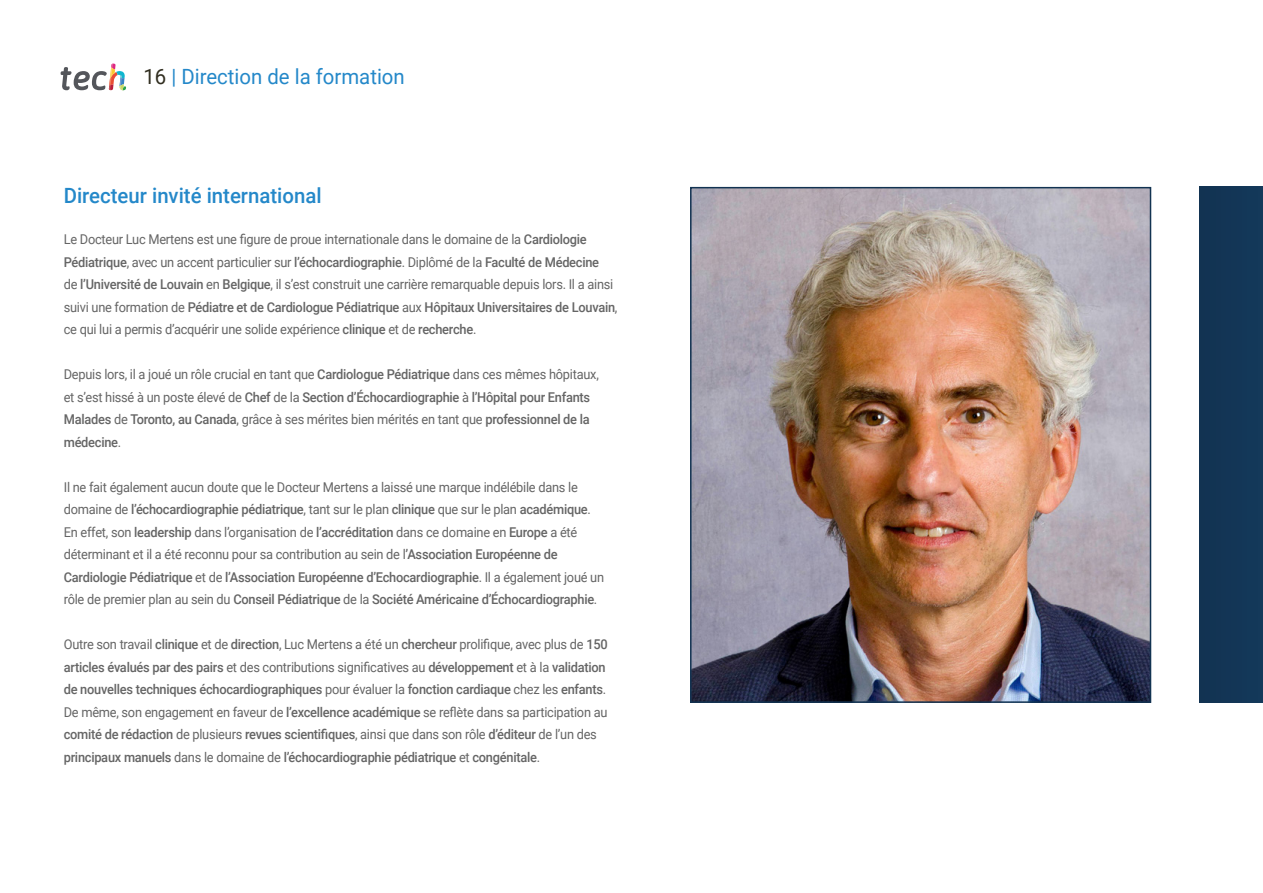
<style>
.page{position:relative;width:1263px;height:893px;background:#fff}
.page>*{position:absolute;margin:0;border:0;box-sizing:border-box;transform-origin:0 0}
.t1{font:500 21px "Roboto";color:#2488c9}
.t2{font:21px "Roboto";color:#2488c9}
.t3{font:13.5px/22.5px "Roboto";letter-spacing:-.02em;color:#656565;scale:.95 1}
.t4{font:500 13.5px/22.5px "Roboto";letter-spacing:-.02em;color:#656565;scale:.95 1}
.s1{color:#312e20}
.s2{font-weight:500}
.s3{font-weight:400}
</style>
<div class="page">
<svg style="left:61px;top:64px;width:65px;height:27px"></svg>
<img style="left:693px;top:190px;width:455px;height:510px">
<div style="left:690px;top:187px;width:461px;height:516px;border:2px solid #123352"></div>
<div style="left:1199px;top:187px;width:64px;height:516px;background:#133556"></div>
<h1 class="t2" style="left:144px;top:62px;width:263px"><span class="s1">16</span> | Direction de la formation</h1>
<h1 class="t1" style="left:64px;top:180px;width:259px">Directeur invité international</h1>
<p class="t3" style="left:64px;top:228px;width:584px">Le Docteur Luc Mertens est une figure de proue internationale dans le domaine de la <span class="s2">Cardiologie Pédiatrique</span>, avec un accent particulier sur <span class="s2">l’échocardiographie</span>. Diplômé de la <span class="s2">Faculté de Médecine<br></span>de <span class="s2">l’Université de Louvain</span> en <span class="s2">Belgique</span>, il s’est construit une carrière remarquable depuis lors. Il a ainsi suivi une formation de <span class="s2">Pédiatre et de Cardiologue Pédiatrique</span> aux <span class="s2">Hôpitaux Universitaires de Louvain</span>, ce qui lui a permis d’acquérir une solide expérience <span class="s2">clinique</span> et de <span class="s2">recherche</span>.</p>
<p class="t3" style="left:64px;top:363px;width:565px">Depuis lors, il a joué un rôle crucial en tant que <span class="s2">Cardiologue Pédiatrique</span> dans ces mêmes hôpitaux, et s’est hissé à un poste élevé de <span class="s2">Chef</span> de la <span class="s2">Section d’Échocardiographie</span> à <span class="s2">l’Hôpital pour Enfants Malades</span> de <span class="s2">Toronto, au Canada</span>, grâce à ses mérites bien mérités en tant que <span class="s2">professionnel de la médecine</span>.</p>
<p class="t3" style="left:64px;top:475px;width:570px">Il ne fait également aucun doute que le Docteur Mertens a laissé une marque indélébile dans le domaine de <span class="s2">l’échocardiographie pédiatrique</span>, tant sur le plan <span class="s2">clinique</span> que sur le plan <span class="s2">académique</span>.<br>En effet, son <span class="s2">leadership</span> dans l’organisation de <span class="s2">l’accréditation</span> dans ce domaine en <span class="s2">Europe</span> a été déterminant et il a été reconnu pour sa contribution au sein de l<span class="s2">’Association Européenne de Cardiologie Pédiatrique</span> et de <span class="s2">l’Association Européenne d’Echocardiographie</span>. Il a également joué un rôle de premier plan au sein du <span class="s2">Conseil Pédiatrique</span> de la <span class="s2">Société Américaine d’Échocardiographie</span>.</p>
<p class="t4" style="left:64px;top:633px;width:574px"><span class="s3">Outre son travail</span> clinique <span class="s3">et de</span> direction<span class="s3">, Luc Mertens a été un</span> chercheur <span class="s3">prolifique, avec plus de</span> 150 articles évalués par des pairs <span class="s3">et des contributions significatives au</span> développement <span class="s3">et à la</span> validation de nouvelles techniques échocardiographiques <span class="s3">pour évaluer la</span> fonction cardiaque <span class="s3">chez les</span> enfants<span class="s3">.<br>De même, son engagement en faveur de</span> l’excellence académique <span class="s3">se reflète dans sa participation au </span>comité de rédaction <span class="s3">de plusieurs</span> revues scientifiques<span class="s3">, ainsi que dans son rôle</span> d’éditeur <span class="s3">de l’un des </span>principaux manuels <span class="s3">dans le domaine de</span> l’échocardiographie pédiatrique <span class="s3">et</span> congénitale<span class="s3">.</span></p>
</div>
